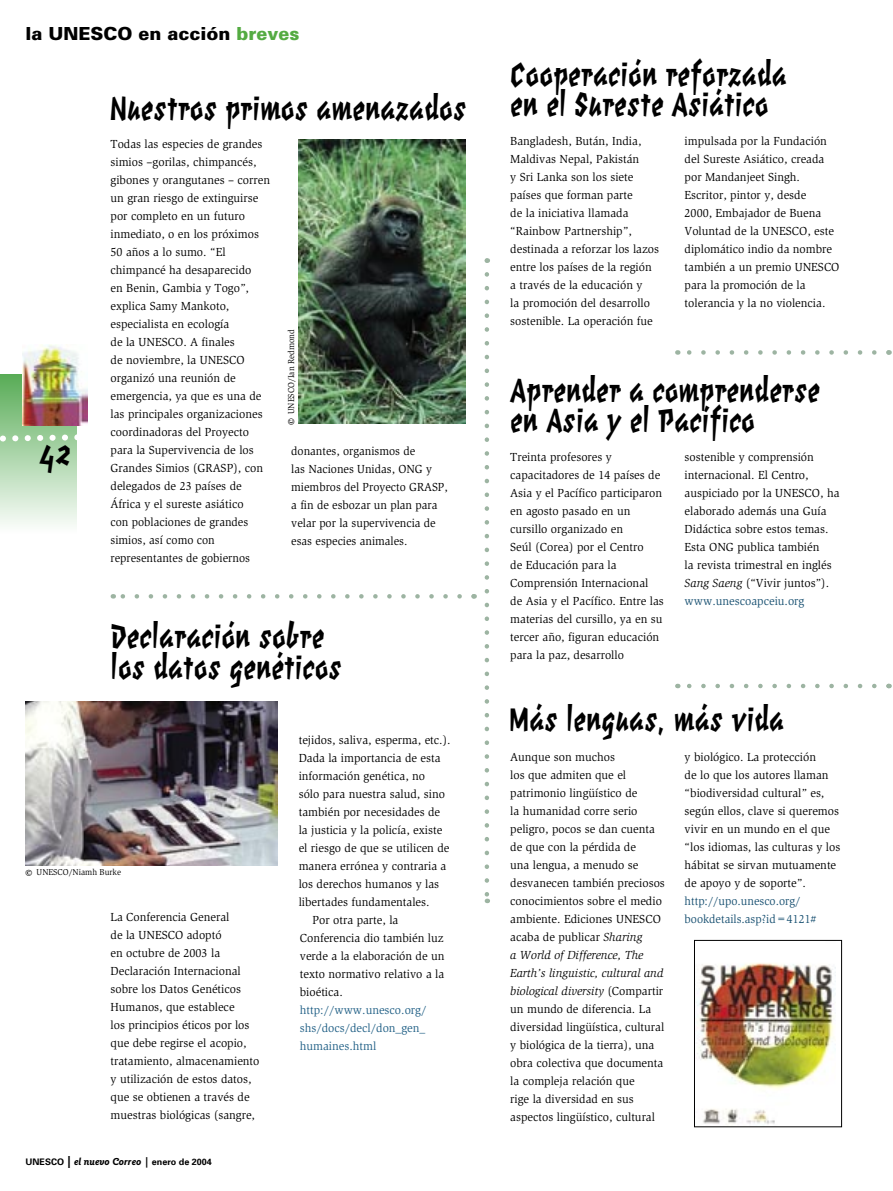
<style>
.page{position:relative;width:893px;height:1191px;background:#fff}
.page>*{position:absolute;margin:0;border:0;box-sizing:border-box;transform-origin:0 0}
.t1{font:700 36px/30px "Elektrix";color:#000;scale:.9 1}
.t2{font:700 36px "Elektrix";color:#000}
.t3{font:900 18px "Univers";color:#000}
.t4{font:12px/18px "Slimbach";color:#000}
.t5{font:12px/18px "Slimbach";color:#000;scale:.95 1}
.t6{font:12px/18px "Slimbach";color:#216086;text-align:justify}
.t7{font:12px/18px "Slimbach";color:#195172;scale:.95 1}
.t8{font:700 9px "Univers";color:#000}
.t9{font:8.85px "Slimbach";color:#000;scale:.95 1}
.s1{color:#54ab42}
.s2{font-size:13.5px}
.s3{font-size:12px}
.s4{font-family:"Goudy Sans";font-style:italic;font-size:10.5px}
.s5{font-style:italic}
.s6{color:#195172}
</style>
<div class="page">
<div style="left:0;top:374px;width:77px;height:160px;background:linear-gradient(to bottom,#58ab56,#fdfefd)"></div>
<img style="left:22px;top:344px;width:65px;height:81px">
<svg style="left:0;top:431px;width:77px;height:14px"></svg>
<svg style="left:485px;top:258px;width:4px;height:645px"></svg>
<img style="left:26px;top:702px;width:251px;height:163px">
<img style="left:299px;top:139px;width:167px;height:285px">
<img style="left:696px;top:963px;width:139px;height:161px">
<div style="left:694px;top:940px;width:148px;height:187px;border:1px solid #000"></div>
<svg style="left:113px;top:594px;width:362px;height:4px"></svg>
<svg style="left:677px;top:350px;width:213px;height:5px"></svg>
<svg style="left:677px;top:684px;width:213px;height:4px"></svg>
<h2 class="t3" style="left:26px;top:22px;width:275px">la UNESCO en acción <span class="s1">breves</span></h2>
<h1 class="t2" style="left:40px;top:431px;width:33px">42</h1>
<h1 class="t1" style="left:110px;top:93px;width:397px">Nuestros primos amenazados</h1>
<p class="t4" style="left:111px;top:135px;width:161px">Todas las especies de grandes simios –gorilas, chimpancés, gibones y orangutanes – corren un gran riesgo de extinguirse por completo en un futuro inmediato, o en los próximos<br>50 años a lo sumo. “El chimpancé ha desaparecido<br>en Benin, Gambia y Togo”, explica Samy Mankoto, especialista en ecología<br>de la UNESCO. A finales<br>de noviembre, la UNESCO organizó una reunión de emergencia, ya que es una de las principales organizaciones coordinadoras del Proyecto para la Supervivencia de los<br>Grandes Simios (GRASP), con delegados de 23 países de<br>África y el sureste asiático<br>con poblaciones de grandes simios, así como con representantes de gobiernos</p>
<p class="t9" style="left:286px;top:425px;width:103px;rotate:-90deg"><span class="s2">©</span> UNESCO/Ian Redmond</p>
<p class="t5" style="left:291px;top:441px;width:166px">donantes, organismos de<br>las Naciones Unidas, ONG y miembros del Proyecto GRASP, a fin de esbozar un plan para velar por la supervivencia de esas especies animales.</p>
<h1 class="t1" style="left:111px;top:622px;width:259px">Declaración sobre los datos genéticos</h1>
<p class="t9" style="left:26px;top:867px;width:102px"><span class="s2">©</span> UNESCO/Niamh Burke</p>
<p class="t4" style="left:111px;top:908px;width:150px">La Conferencia General<br>de la UNESCO adoptó<br>en octubre de 2003 la<br>Declaración Internacional sobre los Datos Genéticos<br>Humanos, que establece<br>los principios éticos por los que debe regirse el acopio, tratamiento, almacenamiento y utilización de estos datos, que se obtienen a través de muestras biológicas (sangre,</p>
<p class="t8" style="left:26px;top:1156px;width:188px">UNESCO <span class="s3">|</span> <span class="s4">el nuevo Correo |</span> enero de 2004</p>
<p class="t4" style="left:299px;top:730px;width:153px">tejidos, saliva, esperma, etc.).</p>
<p class="t4" style="left:299px;top:748px;width:143px">Dada la importancia de esta</p>
<p class="t4" style="left:299px;top:766px;width:128px">información genética, no</p>
<p class="t4" style="left:299px;top:784px;width:148px">sólo para nuestra salud, sino</p>
<p class="t4" style="left:299px;top:802px;width:143px">también por necesidades de</p>
<p class="t4" style="left:299px;top:820px;width:145px">la justicia y la policía, existe</p>
<p class="t4" style="left:299px;top:838px;width:152px">el riesgo de que se utilicen de</p>
<p class="t4" style="left:299px;top:856px;width:149px">manera errónea y contraria a</p>
<p class="t4" style="left:299px;top:874px;width:142px">los derechos humanos y las</p>
<p class="t4" style="left:299px;top:892px;width:132px">libertades fundamentales.</p>
<p class="t4" style="left:313px;top:910px;width:87px">Por otra parte, la</p>
<p class="t4" style="left:300px;top:928px;width:145px">Conferencia dio también luz</p>
<p class="t4" style="left:300px;top:946px;width:146px">verde a la elaboración de un</p>
<p class="t4" style="left:300px;top:964px;width:146px">texto normativo relativo a la</p>
<p class="t4" style="left:300px;top:982px;width:45px">bioética.</p>
<p class="t6" style="left:300px;top:1000px;width:128px">http://www.unesco.org/ shs/docs/decl/don_gen_ humaines.html</p>
<h1 class="t1" style="left:510px;top:59px;width:309px">Cooperación reforzada en el Sureste Asiático</h1>
<p class="t4" style="left:510px;top:132px;width:150px">Bangladesh, Bután, India,<br>Maldivas Nepal, Pakistán<br>y Sri Lanka son los siete países que forman parte<br>de la iniciativa llamada “Rainbow Partnership”, destinada a reforzar los lazos entre los países de la región a través de la educación y<br>la promoción del desarrollo sostenible. La operación fue</p>
<p class="t4" style="left:685px;top:132px;width:156px">impulsada por la Fundación del Sureste Asiático, creada por Mandanjeet Singh.<br>Escritor, pintor y, desde<br>2000, Embajador de Buena<br>Voluntad de la UNESCO, este diplomático indio da nombre también a un premio UNESCO para la promoción de la tolerancia y la no violencia.</p>
<h1 class="t1" style="left:510px;top:375px;width:346px">Aprender a comprenderse en Asia y el Pacífico</h1>
<p class="t4" style="left:510px;top:447px;width:155px">Treinta profesores y capacitadores de 14 países de<br>Asia y el Pacífico participaron en agosto pasado en un cursillo organizado en<br>Seúl (Corea) por el Centro<br>de Educación para la<br>Comprensión Internacional<br>de Asia y el Pacífico. Entre las materias del cursillo, ya en su tercer año, figuran educación para la paz, desarrollo</p>
<p class="t4" style="left:685px;top:447px;width:156px">sostenible y comprensión internacional. El Centro, auspiciado por la UNESCO, ha elaborado además una Guía<br>Didáctica sobre estos temas.<br>Esta ONG publica también<br>la revista trimestral en inglés<br><span class="s5">Sang Saeng</span> (“Vivir juntos”). <span class="s6">www.unescoapceiu.org</span></p>
<h1 class="t1" style="left:509px;top:704px;width:307px">Más lenguas, más vida</h1>
<p class="t4" style="left:510px;top:747px;width:156px">Aunque son muchos<br>los que admiten que el patrimonio lingüístico de<br>la humanidad corre serio peligro, pocos se dan cuenta de que con la pérdida de<br>una lengua, a menudo se desvanecen también preciosos conocimientos sobre el medio ambiente. Ediciones UNESCO acaba de publicar <span class="s5">Sharing<br>a World of Difference, The<br>Earth’s linguistic, cultural and biological diversity</span> (Compartir un mundo de diferencia. La diversidad lingüística, cultural y biológica de la tierra), una obra colectiva que documenta la compleja relación que<br>rige la diversidad en sus aspectos lingüístico, cultural</p>
<p class="t4" style="left:685px;top:747px;width:157px">y biológico. La protección<br>de lo que los autores llaman “biodiversidad cultural” es, según ellos, clave si queremos vivir en un mundo en el que “los idiomas, las culturas y los hábitat se sirvan mutuamente de apoyo y de soporte”.</p>
<p class="t7" style="left:685px;top:891px;width:140px">http://upo.unesco.org/ bookdetails.asp?id=4121#</p>
</div>
